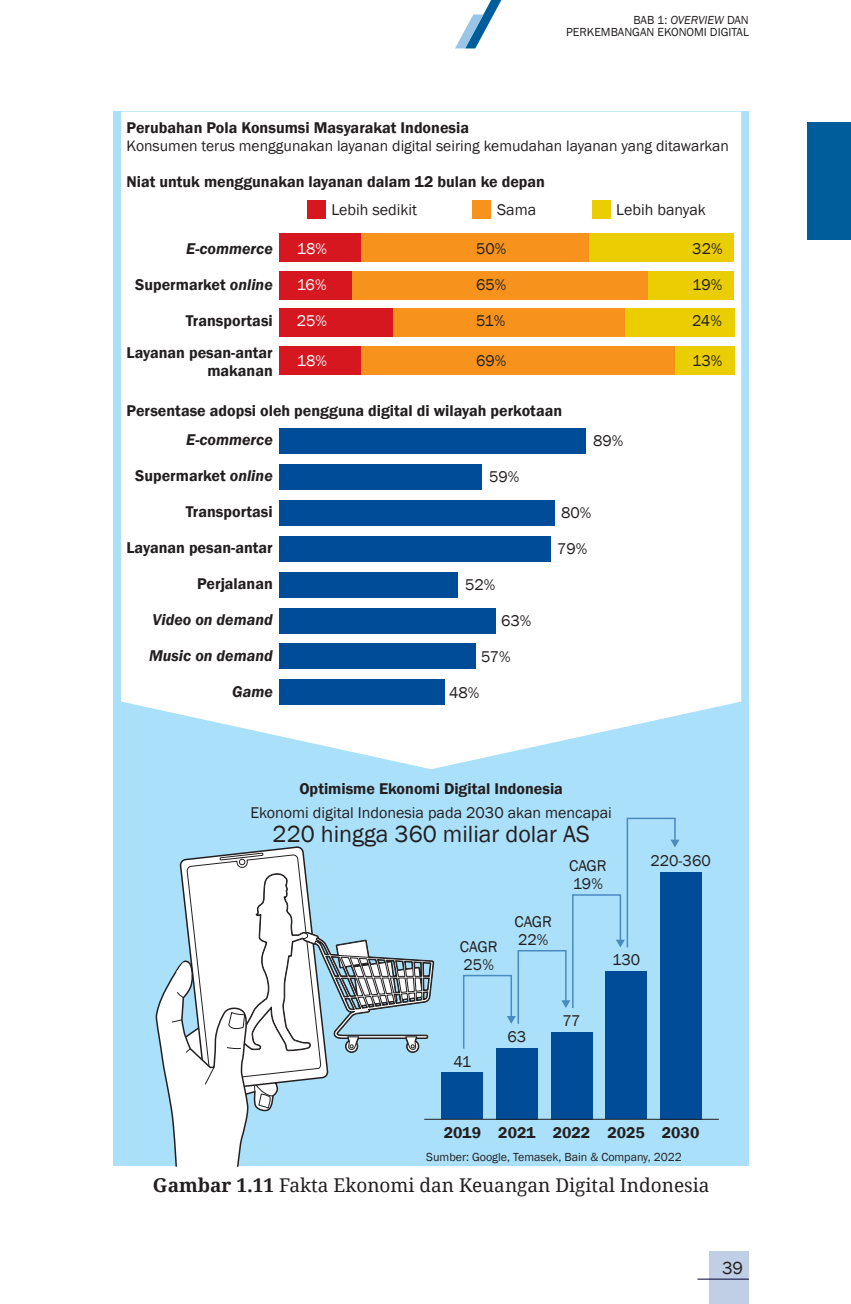
<style>
.page{position:relative;width:851px;height:1304px;background:#fff}
.page>*{position:absolute;margin:0;border:0;box-sizing:border-box;transform-origin:0 0}
.t1{font:24px "Franklin Gothic";color:#231f20}
.t2{font:19px "Droid Serif";color:#231f20}
.t3{font:18px "Franklin Gothic";color:#231f20}
.t4{font:600 16px/32px "Franklin Gothic";color:#231f20;text-align:right}
.t5{font:16px/18px "Franklin Gothic";color:#231f20}
.t6{font:italic 600 16px "Franklin Gothic";color:#231f20}
.t7{font:16px "Franklin Gothic";letter-spacing:-.005em;color:#fff}
.t8{font:15.6px "Franklin Gothic";color:#231f20}
.t9{font:12px/12px "Franklin Gothic";color:#231f20;text-align:right}
.s1{font-style:italic}
.s2{font-weight:700}
</style>
<div class="page">
<div style="left:709px;top:1251px;width:39px;height:53px;background:#c0cfe5"></div>
<svg style="left:455px;top:0;width:47px;height:48px"></svg>
<hr style="left:697px;top:1279px;width:51px;height:1px;background:#00002e">
<div style="left:807px;top:122px;width:43px;height:118px;background:#005d9c"></div>
<div style="left:113px;top:112px;width:635px;height:1054px;background:#aae0f9"></div>
<svg style="left:121px;top:112px;width:620px;height:657px;background:#f8fcfd"></svg>
<div style="left:307px;top:200px;width:19px;height:18px;background:#d7171f"></div>
<div style="left:472px;top:200px;width:18px;height:18px;background:#f7931d"></div>
<div style="left:592px;top:200px;width:18px;height:18px;background:#eacd02"></div>
<div style="left:588px;top:233px;width:146px;height:29px;background:#eacd02"></div>
<div style="left:647px;top:271px;width:87px;height:29px;background:#eacd02"></div>
<div style="left:625px;top:309px;width:109px;height:28px;background:#eacd02"></div>
<div style="left:675px;top:346px;width:59px;height:29px;background:#eacd02"></div>
<div style="left:361px;top:233px;width:227px;height:29px;background:#f7931d"></div>
<div style="left:352px;top:271px;width:295px;height:29px;background:#f7931d"></div>
<div style="left:393px;top:309px;width:232px;height:28px;background:#f7931d"></div>
<div style="left:361px;top:346px;width:314px;height:29px;background:#f7931d"></div>
<div style="left:279px;top:233px;width:82px;height:29px;background:#d7171f"></div>
<div style="left:279px;top:271px;width:73px;height:29px;background:#d7171f"></div>
<div style="left:279px;top:309px;width:114px;height:28px;background:#d7171f"></div>
<div style="left:279px;top:346px;width:82px;height:29px;background:#d7171f"></div>
<div style="left:279px;top:428px;width:306px;height:26px;background:#014c98"></div>
<div style="left:279px;top:464px;width:203px;height:26px;background:#014c98"></div>
<div style="left:279px;top:500px;width:275px;height:26px;background:#014c98"></div>
<div style="left:279px;top:536px;width:272px;height:26px;background:#014c98"></div>
<div style="left:279px;top:572px;width:179px;height:26px;background:#014c98"></div>
<div style="left:279px;top:608px;width:217px;height:25px;background:#014c98"></div>
<div style="left:279px;top:643px;width:196px;height:26px;background:#014c98"></div>
<div style="left:279px;top:679px;width:165px;height:26px;background:#014c98"></div>
<div style="left:441px;top:1073px;width:42px;height:46px;background:#014c98"></div>
<div style="left:496px;top:1048px;width:41px;height:71px;background:#014c98"></div>
<div style="left:550px;top:1032px;width:42px;height:87px;background:#014c98"></div>
<div style="left:605px;top:971px;width:41px;height:148px;background:#014c98"></div>
<div style="left:659px;top:872px;width:42px;height:247px;background:#014c98"></div>
<hr style="left:424px;top:1119px;width:294px;height:1px;background:#231f20">
<svg style="left:463px;top:817px;width:216px;height:233px"></svg>
<svg style="left:155px;top:847px;width:279px;height:319px"></svg>
<p class="t9" style="left:566px;top:14px;width:184px">BAB 1: <span class="s1">OVERVIEW</span> DAN<br>PERKEMBANGAN EKONOMI DIGITAL</p>
<p class="t4" style="left:127px;top:112px;width:344px">Perubahan Pola Konsumsi Masyarakat Indonesia</p>
<p class="t8" style="left:127px;top:136px;width:603px">Konsumen terus menggunakan layanan digital seiring kemudahan layanan yang ditawarkan</p>
<p class="t4" style="left:127px;top:165px;width:420px">Niat untuk menggunakan layanan dalam 12 bulan ke depan</p>
<p class="t5" style="left:331px;top:201px;width:87px">Lebih sedikit</p>
<p class="t5" style="left:497px;top:201px;width:41px">Sama</p>
<p class="t5" style="left:616px;top:201px;width:91px">Lebih banyak</p>
<p class="t6" style="left:186px;top:238px;width:88px">E-commerce</p>
<p class="t4" style="left:135px;top:269px;width:139px">Supermarket <span class="s1">online</span></p>
<p class="t4" style="left:127px;top:305px;width:148px">Transportasi<br>Layanan pesan-antar</p>
<p class="t4" style="left:207px;top:355px;width:67px">makanan</p>
<p class="t7" style="left:297px;top:239px;width:32px">18%</p>
<p class="t7" style="left:297px;top:275px;width:31px">16%</p>
<p class="t7" style="left:297px;top:311px;width:32px">25%</p>
<p class="t7" style="left:297px;top:351px;width:32px">18%</p>
<p class="t5" style="left:476px;top:240px;width:32px">50%</p>
<p class="t5" style="left:476px;top:276px;width:32px">65%</p>
<p class="t5" style="left:476px;top:312px;width:31px">51%</p>
<p class="t5" style="left:476px;top:352px;width:32px">69%</p>
<p class="t5" style="left:692px;top:240px;width:32px">32%</p>
<p class="t5" style="left:692px;top:276px;width:32px">19%</p>
<p class="t5" style="left:692px;top:312px;width:31px">24%</p>
<p class="t5" style="left:692px;top:352px;width:32px">13%</p>
<p class="t4" style="left:127px;top:395px;width:437px">Persentase adopsi oleh pengguna digital di wilayah perkotaan</p>
<p class="t6" style="left:186px;top:429px;width:88px">E-commerce</p>
<p class="t4" style="left:135px;top:460px;width:139px">Supermarket <span class="s1">online</span></p>
<p class="t4" style="left:186px;top:496px;width:88px">Transportasi</p>
<p class="t4" style="left:127px;top:532px;width:148px">Layanan pesan-antar</p>
<p class="t4" style="left:197px;top:568px;width:77px">Perjalanan</p>
<p class="t6" style="left:153px;top:609px;width:122px">Video on demand</p>
<p class="t6" style="left:149px;top:645px;width:125px">Music on demand</p>
<p class="t6" style="left:232px;top:681px;width:42px">Game</p>
<p class="t5" style="left:489px;top:468px;width:32px">59%</p>
<p class="t5" style="left:465px;top:576px;width:32px">52%</p>
<p class="t5" style="left:501px;top:612px;width:32px">63%</p>
<p class="t5" style="left:481px;top:648px;width:31px">57%</p>
<p class="t5" style="left:449px;top:684px;width:32px">48%</p>
<p class="t5" style="left:593px;top:432px;width:32px">89%</p>
<p class="t5" style="left:561px;top:504px;width:32px">80%</p>
<p class="t5" style="left:557px;top:540px;width:32px">79%</p>
<p class="t4" style="left:299px;top:773px;width:265px">Optimisme Ekonomi Digital Indonesia</p>
<p class="t5" style="left:250px;top:804px;width:363px">Ekonomi digital Indonesia pada 2030 akan mencapai</p>
<h1 class="t1" style="left:272px;top:819px;width:318px">220 hingga 360 miliar dolar AS</h1>
<p class="t5" style="left:460px;top:938px;width:39px">CAGR<br>25%</p>
<p class="t5" style="left:514px;top:913px;width:39px">CAGR<br>22%</p>
<p class="t5" style="left:569px;top:857px;width:39px">CAGR<br>19%</p>
<p class="t5" style="left:612px;top:951px;width:30px">130</p>
<p class="t5" style="left:650px;top:852px;width:62px">220-360</p>
<p class="t5" style="left:453px;top:1053px;width:19px">41</p>
<p class="t5" style="left:507px;top:1028px;width:20px">63</p>
<p class="t5" style="left:562px;top:1012px;width:20px">77</p>
<p class="t4" style="left:443px;top:1117px;width:39px">2019</p>
<p class="t4" style="left:498px;top:1117px;width:39px">2021</p>
<p class="t4" style="left:552px;top:1117px;width:39px">2022</p>
<p class="t4" style="left:607px;top:1117px;width:39px">2025</p>
<p class="t4" style="left:661px;top:1117px;width:39px">2030</p>
<p class="t9" style="left:426px;top:1151px;width:257px">Sumber: Google, Temasek, Bain &amp; Company, 2022</p>
<p class="t2" style="left:153px;top:1174px;width:558px"><span class="s2">Gambar 1.11</span> Fakta Ekonomi dan Keuangan Digital Indonesia</p>
<p class="t3" style="left:722px;top:1256px;width:23px">39</p>
</div>
